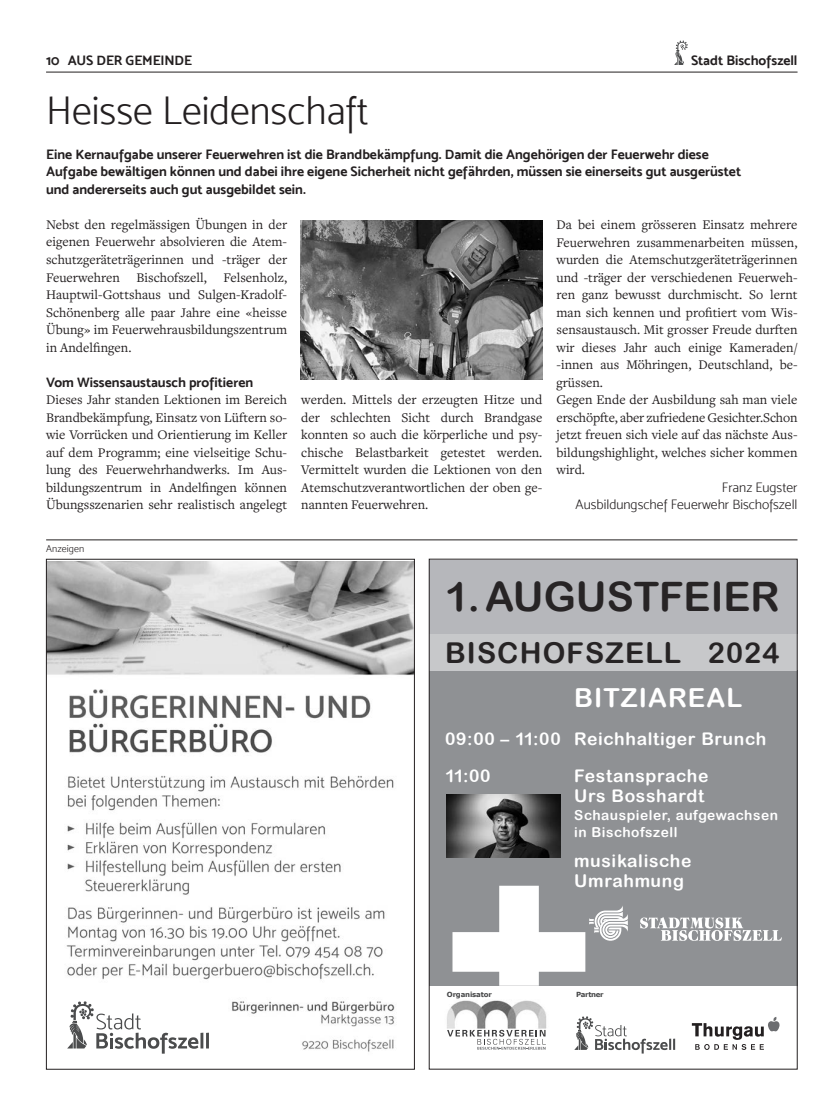
<style>
.page{position:relative;width:833px;height:1117px;background:#fff}
.page>*{position:absolute;margin:0;border:0;box-sizing:border-box;transform-origin:0 0}
.t1{font:40.5px "Arial Rounded MT Bold";color:#272425}
.t2{font:40px "Mosk Light 300";color:#231f20}
.t3{font:28.75px "Arial Rounded MT Bold";letter-spacing:.04em;color:#272425}
.t4{font:26.25px "Arial Rounded MT Bold";letter-spacing:.04em;color:#fff}
.t5{font:17.5px/20px "Arial Rounded MT Bold";letter-spacing:.04em;color:#fff}
.t6{font:13.75px/17.5px "Freight Text Pro";color:#231f20;text-align:justify}
.t7{font:13.75px/17.5px "Mosk Bold 700";color:#231f20}
.t8{font:13.75px/17.5px "Mosk Light 300";color:#231f20;text-align:right}
.t9{font:13.75px/17.5px "Arial Rounded MT Bold";letter-spacing:.04em;color:#fff}
.t10{font:10px "Mosk Light 300";letter-spacing:.01em;color:#231f20}
.t11{font:700 7px "Verdana";letter-spacing:-.025em;color:#454647}
.t12{font:700 7px "Verdana";letter-spacing:-.045em;color:#454647}
</style>
<div class="page">
<hr style="left:46px;top:72px;width:751px;height:1px;background:#231f20">
<svg style="left:674px;top:41px;width:13px;height:24px"></svg>
<hr style="left:46px;top:539px;width:751px;height:1px;background:#231f20">
<div style="left:429px;top:670px;width:368px;height:315px;background:#8f9194"></div>
<div style="left:429px;top:633px;width:368px;height:37px;background:#c7c8ca"></div>
<div style="left:429px;top:559px;width:368px;height:74px;background:#b6b7bb"></div>
<svg style="left:692px;top:1017px;width:87px;height:32px"></svg>
<svg style="left:574px;top:1016px;width:101px;height:37px"></svg>
<svg style="left:447px;top:1029px;width:99px;height:20px"></svg>
<img style="left:447px;top:1000px;width:100px;height:28px">
<img style="left:447px;top:794px;width:113px;height:63px">
<svg style="left:452px;top:885px;width:176px;height:100px"></svg>
<svg style="left:640px;top:917px;width:142px;height:23px"></svg>
<img style="left:301px;top:220px;width:241px;height:159px">
<img style="left:48px;top:561px;width:365px;height:493px">
<hr style="left:206px;top:1032px;width:3px;height:16px;background:#4b4c4d">
<hr style="left:200px;top:1032px;width:3px;height:16px;background:#4b4c4d">
<svg style="left:67px;top:1001px;width:131px;height:52px"></svg>
<p class="t7" style="left:46px;top:51px;width:147px">10 AUS DER GEMEINDE</p>
<p class="t7" style="left:691px;top:51px;width:108px">Stadt Bischofszell</p>
<h2 class="t2" style="left:46px;top:87px;width:324px">Heisse Leidenschaft</h2>
<p class="t7" style="left:46px;top:145px;width:696px">Eine Kernaufgabe unserer Feuerwehren ist die Brandbekämpfung. Damit die Angehörigen der Feuerwehr diese<br>Aufgabe bewältigen können und dabei ihre eigene Sicherheit nicht gefährden, müssen sie einerseits gut ausgerüstet und andererseits auch gut ausgebildet sein.</p>
<p class="t6" style="left:46px;top:215px;width:242px">Nebst den regelmässigen Übungen in der eigenen Feuerwehr absolvieren die Atem&shy;schutzgeräteträgerinnen und -träger der Feuerwehren Bischofszell, Felsenholz, Hauptwil-Gottshaus und Sulgen-Kradolf-Schönenberg alle paar Jahre eine «heisse Übung» im Feuerwehrausbildungszentrum in Andelfingen.</p>
<p class="t7" style="left:46px;top:373px;width:209px">Vom Wissensaustausch profitieren</p>
<p class="t6" style="left:46px;top:390px;width:242px">Dieses Jahr standen Lektionen im Bereich Brandbekämpfung, Einsatz von Lüftern so&shy;wie Vorrücken und Orientierung im Keller auf dem Programm; eine vielseitige Schu&shy;lung des Feuerwehrhandwerks. Im Aus&shy;bildungszentrum in Andelfingen können Übungsszenarien sehr realistisch angelegt</p>
<p class="t6" style="left:301px;top:390px;width:242px">werden. Mittels der erzeugten Hitze und der schlechten Sicht durch Brandgase konnten so auch die körperliche und psy&shy;chische Belastbarkeit getestet werden.<br>Vermittelt wurden die Lektionen von den Atemschutzverantwortlichen der oben ge&shy;nannten Feuerwehren.</p>
<p class="t6" style="left:556px;top:215px;width:242px;text-align:left">Da bei einem grösseren Einsatz mehrere Feuerwehren zusammenarbeiten müssen, wurden die Atemschutzgeräteträgerinnen und -träger der verschiedenen Feuerweh&shy;ren ganz bewusst durchmischt. So lernt man sich kennen und profitiert vom Wis&shy;sensaustausch. Mit grosser Freude durften wir dieses Jahr auch einige Kameraden/ -innen aus Möhringen, Deutschland, be&shy;grüssen.<br>Gegen Ende der Ausbildung sah man viele erschöpfte, aber zufriedene Gesichter.Schon jetzt freuen sich viele auf das nächste Aus&shy;bildungshighlight, welches sicher kommen wird.</p>
<p class="t8" style="left:575px;top:478px;width:223px">Franz Eugster<br>Ausbildungschef Feuerwehr Bischofszell</p>
<p class="t10" style="left:46px;top:543px;width:40px">Anzeigen</p>
<h1 class="t1" style="left:445px;top:572px;width:336px">1.AUGUSTFEIER</h1>
<h3 class="t3" style="left:445px;top:635px;width:336px">BISCHOFSZELL 2024</h3>
<h3 class="t4" style="left:574px;top:682px;width:169px">BITZIAREAL</h3>
<p class="t5" style="left:445px;top:719px;width:323px;line-height:37.5px">09:00 – 11:00 Reichhaltiger Brunch<br>11:00</p>
<p class="t5" style="left:574px;top:765px;width:136px">Festansprache<br>Urs Bosshardt</p>
<p class="t9" style="left:574px;top:805px;width:205px">Schauspieler, aufgewachsen in Bischofszell</p>
<p class="t5" style="left:574px;top:850px;width:119px">musikalische<br>Umrahmung</p>
<p class="t11" style="left:447px;top:989px;width:46px">Organisator</p>
<p class="t12" style="left:576px;top:989px;width:29px">Partner</p>
</div>
